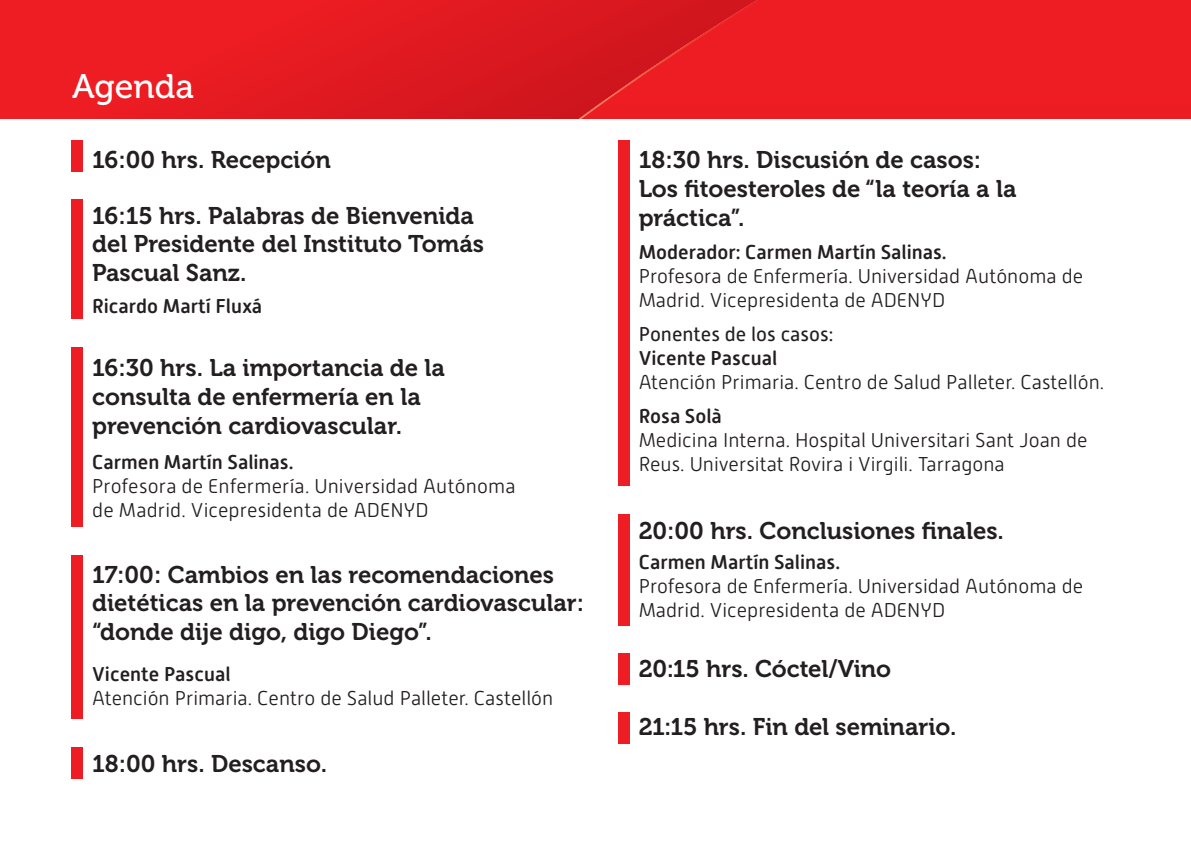
<style>
.page{position:relative;width:1191px;height:851px;background:#fff}
.page>*{position:absolute;margin:0;border:0;box-sizing:border-box;transform-origin:0 0}
.t1{font:34px "Museo 500";color:#fff}
.t2{font:24px/28.8px "Museo 700";color:#231f20}
.t3{font:300 20px/24px "Alwyn New Rounded";color:#231f20}
.t4{font:500 20px "Alwyn New Rounded";color:#231f20}
.t5{font:20px "Alwyn New Rounded";color:#231f20}
</style>
<div class="page">
<svg style="left:0;top:0;width:578px;height:119px"></svg>
<div style="left:760px;top:0;width:431px;height:119px;background:#ee1d23"></div>
<svg style="left:578px;top:0;width:182px;height:119px"></svg>
<svg style="left:0;top:61px;width:416px;height:58px"></svg>
<div style="left:72px;top:140px;width:11px;height:32px;background:#ee1d23"></div>
<div style="left:618px;top:653px;width:11px;height:32px;background:#ee1d23"></div>
<div style="left:618px;top:712px;width:11px;height:31px;background:#ee1d23"></div>
<div style="left:72px;top:747px;width:11px;height:31px;background:#ee1d23"></div>
<div style="left:72px;top:200px;width:11px;height:119px;background:#ee1d23"></div>
<div style="left:618px;top:514px;width:11px;height:111px;background:#ee1d23"></div>
<div style="left:72px;top:347px;width:11px;height:179px;background:#ee1d23"></div>
<div style="left:618px;top:140px;width:11px;height:345px;background:#ee1d23"></div>
<div style="left:72px;top:555px;width:11px;height:164px;background:#ee1d23"></div>
<h1 class="t1" style="left:72px;top:67px;width:123px">Agenda</h1>
<p class="t2" style="left:92px;top:146px;width:240px">16:00 hrs. Recepción</p>
<p class="t2" style="left:92px;top:201px;width:393px">16:15 hrs. Palabras de Bienvenida del Presidente del Instituto Tomás<br>Pascual Sanz.</p>
<p class="t4" style="left:92px;top:295px;width:172px">Ricardo Martí Fluxá</p>
<p class="t2" style="left:92px;top:353px;width:354px">16:30 hrs. La importancia de la consulta de enfermería en la prevención cardiovascular.</p>
<p class="t4" style="left:92px;top:450px;width:203px">Carmen Martín Salinas.</p>
<p class="t3" style="left:92px;top:473px;width:425px">Profesora de Enfermería. Universidad Autónoma de Madrid. Vicepresidenta de ADENYD</p>
<p class="t2" style="left:92px;top:560px;width:493px">17:00: Cambios en las recomendaciones dietéticas en la prevención cardiovascular: “donde dije digo, digo Diego”.</p>
<p class="t4" style="left:92px;top:662px;width:140px">Vicente Pascual</p>
<p class="t3" style="left:92px;top:686px;width:462px">Atención Primaria. Centro de Salud Palleter. Castellón</p>
<p class="t2" style="left:92px;top:749px;width:236px">18:00 hrs. Descanso.</p>
<p class="t2" style="left:638px;top:146px;width:379px">18:30 hrs. Discusión de casos:<br>Los fitoesteroles de “la teoría a la práctica”.</p>
<p class="t4" style="left:638px;top:241px;width:309px">Moderador: Carmen Martín Salinas.</p>
<p class="t3" style="left:638px;top:264px;width:446px">Profesora de Enfermería. Universidad Autónoma de<br>Madrid. Vicepresidenta de ADENYD</p>
<p class="t5" style="left:638px;top:323px;width:196px">Ponentes de los casos:</p>
<p class="t4" style="left:638px;top:347px;width:140px">Vicente Pascual</p>
<p class="t3" style="left:638px;top:370px;width:467px">Atención Primaria. Centro de Salud Palleter. Castellón.</p>
<p class="t4" style="left:638px;top:405px;width:85px">Rosa Solà</p>
<p class="t3" style="left:638px;top:428px;width:450px">Medicina Interna. Hospital Universitari Sant Joan de<br>Reus. Universitat Rovira i Virgili. Tarragona</p>
<p class="t2" style="left:638px;top:517px;width:367px">20:00 hrs. Conclusiones finales.</p>
<p class="t4" style="left:638px;top:550px;width:203px">Carmen Martín Salinas.</p>
<p class="t3" style="left:638px;top:574px;width:446px">Profesora de Enfermería. Universidad Autónoma de<br>Madrid. Vicepresidenta de ADENYD</p>
<p class="t2" style="left:638px;top:654px;width:254px">20:15 hrs. Cóctel/Vino</p>
<p class="t2" style="left:638px;top:712px;width:319px">21:15 hrs. Fin del seminario.</p>
</div>
